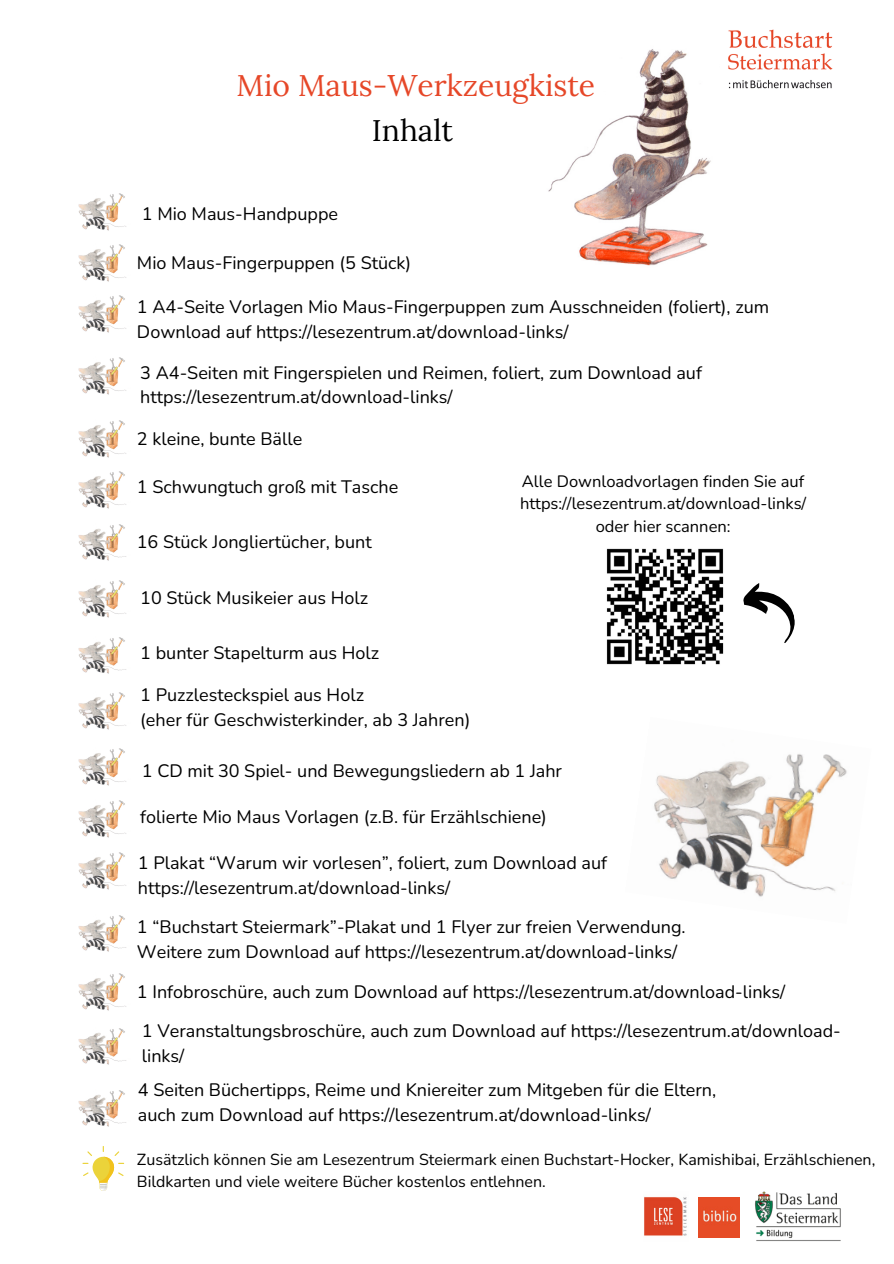
<style>
.page{position:relative;width:894px;height:1264px;background:#fff}
.page>*{position:absolute;margin:0;border:0;box-sizing:border-box;transform-origin:0 0}
.t1{font:30px "Lora";color:#e64728}
.t2{font:30px "Lora";color:#000}
.t3{font:18px/24.8px "Nunito";color:#000}
.t4{font:16.5px "Nunito";color:#000}
.t5{font:15.9px/21.8px "Nunito";color:#000}
</style>
<div class="page">
<img style="left:728px;top:29px;width:105px;height:60px">
<img style="left:654px;top:754px;width:193px;height:143px">
<img style="left:644px;top:1196px;width:43px;height:40px">
<svg style="left:82px;top:1146px;width:42px;height:44px"></svg>
<img style="left:698px;top:1197px;width:41px;height:40px">
<img style="left:755px;top:1191px;width:85px;height:47px">
<img style="left:606px;top:548px;width:118px;height:117px">
<svg style="left:743px;top:583px;width:52px;height:60px"></svg>
<img style="left:548px;top:49px;width:163px;height:217px">
<img style="left:78px;top:193px;width:48px;height:38px">
<img style="left:78px;top:244px;width:48px;height:38px">
<img style="left:78px;top:295px;width:48px;height:38px">
<img style="left:78px;top:357px;width:48px;height:38px">
<img style="left:78px;top:420px;width:48px;height:38px">
<img style="left:78px;top:471px;width:48px;height:38px">
<img style="left:78px;top:524px;width:48px;height:37px">
<img style="left:78px;top:580px;width:48px;height:38px">
<img style="left:78px;top:637px;width:48px;height:37px">
<img style="left:78px;top:692px;width:48px;height:38px">
<img style="left:78px;top:748px;width:48px;height:38px">
<img style="left:78px;top:800px;width:48px;height:38px">
<img style="left:78px;top:852px;width:48px;height:38px">
<img style="left:78px;top:915px;width:48px;height:37px">
<img style="left:78px;top:973px;width:48px;height:38px">
<img style="left:78px;top:1028px;width:48px;height:37px">
<img style="left:78px;top:1090px;width:48px;height:37px">
<p class="t1" style="left:236px;top:66px;width:360px">Mio Maus-Werkzeugkiste</p>
<p class="t2" style="left:371px;top:111px;width:83px">Inhalt</p>
<p class="t3" style="left:142px;top:202px;width:198px">1 Mio Maus-Handpuppe</p>
<p class="t3" style="left:137px;top:250px;width:276px">Mio Maus-Fingerpuppen (5 Stück)</p>
<p class="t3" style="left:137px;top:294px;width:633px">1 A4-Seite Vorlagen Mio Maus-Fingerpuppen zum Ausschneiden (foliert), zum<br>Download auf https://lesezentrum.at/download-links/</p>
<p class="t3" style="left:140px;top:360px;width:563px">3 A4-Seiten mit Fingerspielen und Reimen, foliert, zum Download auf https://lesezentrum.at/download-links/</p>
<p class="t3" style="left:137px;top:426px;width:167px">2 kleine, bunte Bälle</p>
<p class="t3" style="left:137px;top:474px;width:263px">1 Schwungtuch groß mit Tasche</p>
<p class="t3" style="left:137px;top:530px;width:236px">16 Stück Jongliertücher, bunt</p>
<p class="t3" style="left:140px;top:585px;width:229px">10 Stück Musikeier aus Holz</p>
<p class="t4" style="left:522px;top:470px;width:284px">Alle Downloadvorlagen finden Sie auf</p>
<p class="t4" style="left:520px;top:492px;width:287px">https://lesezentrum.at/download-links/</p>
<p class="t4" style="left:595px;top:515px;width:136px">oder hier scannen:</p>
<p class="t3" style="left:140px;top:641px;width:240px">1 bunter Stapelturm aus Holz</p>
<p class="t3" style="left:140px;top:682px;width:225px">1 Puzzlesteckspiel aus Holz</p>
<p class="t3" style="left:140px;top:707px;width:331px">(eher für Geschwisterkinder, ab 3 Jahren)</p>
<p class="t3" style="left:142px;top:758px;width:421px">1 CD mit 30 Spiel- und Bewegungsliedern ab 1 Jahr</p>
<p class="t3" style="left:140px;top:804px;width:408px">folierte Mio Maus Vorlagen (z.B. für Erzählschiene)</p>
<p class="t3" style="left:138px;top:850px;width:470px">1 Plakat “Warum wir vorlesen”, foliert, zum Download auf https://lesezentrum.at/download-links/</p>
<p class="t3" style="left:137px;top:914px;width:550px">1 “Buchstart Steiermark”-Plakat und 1 Flyer zur freien Verwendung.</p>
<p class="t3" style="left:137px;top:939px;width:541px">Weitere zum Download auf https://lesezentrum.at/download-links/</p>
<p class="t3" style="left:137px;top:979px;width:649px">1 Infobroschüre, auch zum Download auf https://lesezentrum.at/download-links/</p>
<p class="t3" style="left:142px;top:1018px;width:700px">1 Veranstaltungsbroschüre, auch zum Download auf https://lesezentrum.at/download&shy;links/</p>
<p class="t3" style="left:138px;top:1077px;width:579px">4 Seiten Büchertipps, Reime und Kniereiter zum Mitgeben für die Eltern,</p>
<p class="t3" style="left:138px;top:1102px;width:514px">auch zum Download auf https://lesezentrum.at/download-links/</p>
<p class="t5" style="left:137px;top:1148px;width:739px">Zusätzlich können Sie am Lesezentrum Steiermark einen Buchstart-Hocker, Kamishibai, Erzählschienen,<br>Bildkarten und viele weitere Bücher kostenlos entlehnen.</p>
</div>
